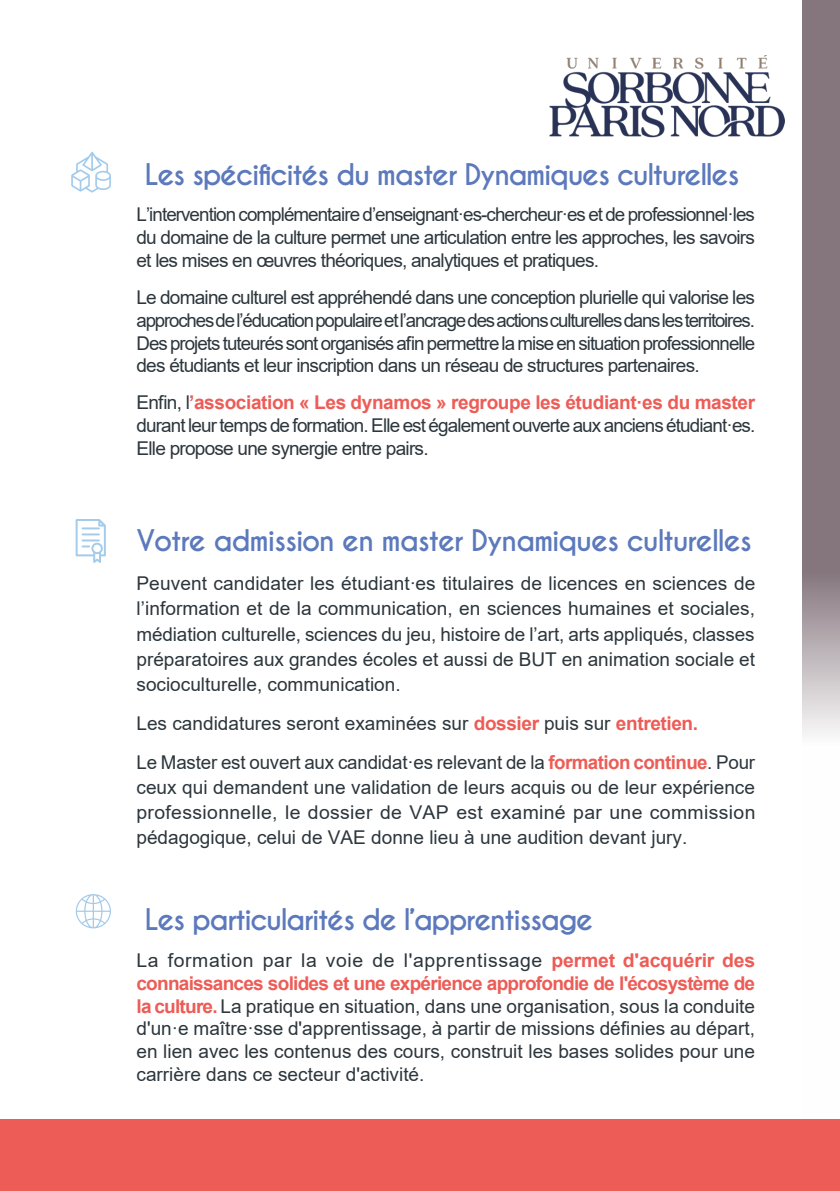
<style>
.page{position:relative;width:840px;height:1191px;background:#fff}
.page>*{position:absolute;margin:0;border:0;box-sizing:border-box;transform-origin:0 0}
._01_texte_courant{font:700 28px "Caviar Dreams";letter-spacing:-.05em;color:#5c79bc}
._01_titre_paragraphe{font:700 28px "Caviar Dreams";letter-spacing:-.04em;color:#5c79bc}
._01_texte_courant-2{font:19px/22.8px "Arial";color:#2c363c;text-align:justify}
.s1{font-weight:700;color:#ed5c56}
</style>
<div class="page">
<img style="left:549px;top:55px;width:235px;height:83px">
<svg style="left:802px;top:0;width:37px;height:735px;background:#91848a"></svg>
<div style="left:0;top:1119px;width:839px;height:72px;background:#ed5c56"></div>
<svg style="left:76px;top:519px;width:30px;height:44px"></svg>
<svg style="left:75px;top:894px;width:36px;height:34px"></svg>
<svg style="left:71px;top:151px;width:40px;height:42px"></svg>
<p class="_01_texte_courant" style="left:145px;top:157px;width:595px">Les spécificités du master Dynamiques culturelles</p>
<p class="_01_texte_courant-2" style="left:136px;top:203px;width:619px">L’intervention complémentaire d’enseignant·es-chercheur·es et de professionnel·les du domaine de la culture permet une articulation entre les approches, les savoirs et les mises en œuvres théoriques, analytiques et pratiques.</p>
<p class="_01_texte_courant-2" style="left:136px;top:286px;width:620px">Le domaine culturel est appréhendé dans une conception plurielle qui valorise les approches de l’éducation populaire et l’ancrage des actions culturelles dans les territoires.<br>Des projets tuteurés sont organisés afin permettre la mise en situation professionnelle des étudiants et leur inscription dans un réseau de structures partenaires.</p>
<p class="_01_texte_courant-2" style="left:136px;top:391px;width:620px">Enfin, l<span class="s1">’association « Les dynamos » regroupe les étudiant·es du master </span>durant leur temps de formation. Elle est également ouverte aux anciens étudiant·es.<br>Elle propose une synergie entre pairs.</p>
<p class="_01_titre_paragraphe" style="left:136px;top:524px;width:616px">Votre admission en master Dynamiques culturelles</p>
<p class="_01_texte_courant-2" style="left:136px;top:571px;width:620px;line-height:25px">Peuvent candidater les étudiant·es titulaires de licences en sciences de l’information et de la communication, en sciences humaines et sociales, médiation culturelle, sciences du jeu, histoire de l’art, arts appliqués, classes préparatoires aux grandes écoles et aussi de BUT en animation sociale et socioculturelle, communication.</p>
<p class="_01_texte_courant-2" style="left:136px;top:711px;width:563px">Les candidatures seront examinées sur <span class="s1">dossier</span> puis sur <span class="s1">entretien.</span></p>
<p class="_01_texte_courant-2" style="left:136px;top:749px;width:620px;line-height:25px">Le Master est ouvert aux candidat·es relevant de la <span class="s1">formation continue</span>. Pour ceux qui demandent une validation de leurs acquis ou de leur expérience professionnelle, le dossier de VAP est examiné par une commission pédagogique, celui de VAE donne lieu à une audition devant jury.</p>
<p class="_01_texte_courant" style="left:145px;top:902px;width:450px">Les particularités de l’apprentissage</p>
<p class="_01_texte_courant-2" style="left:136px;top:948px;width:619px">La formation par la voie de l'apprentissage <span class="s1">permet d'acquérir des connaissances solides et une expérience approfondie de l'écosystème de la culture.</span> La pratique en situation, dans une organisation, sous la conduite d'un·e maître·sse d'apprentissage, à partir de missions définies au départ, en lien avec les contenus des cours, construit les bases solides pour une carrière dans ce secteur d'activité.</p>
</div>
